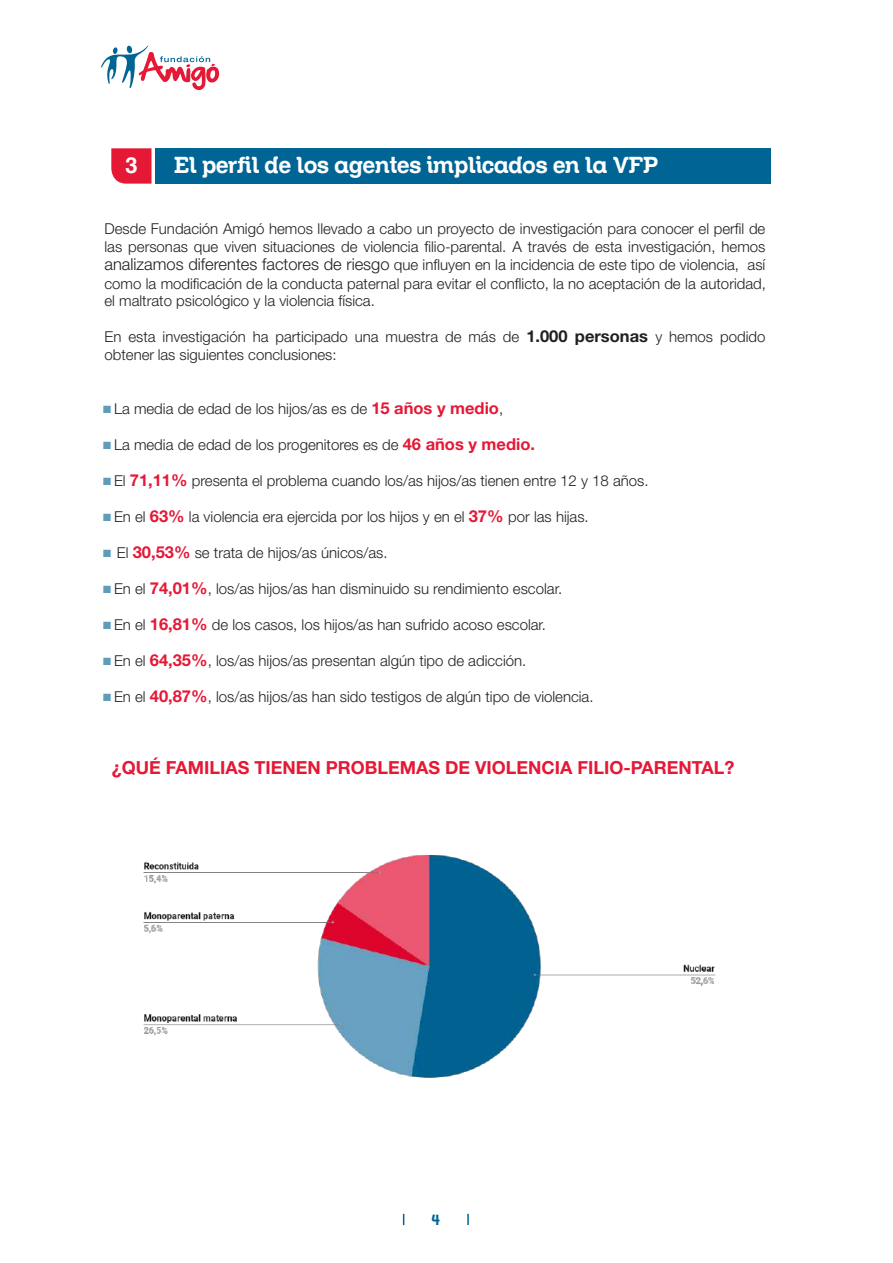
<style>
.page{position:relative;width:893px;height:1263px;background:#fff}
.page>*{position:absolute;margin:0;border:0;box-sizing:border-box;transform-origin:0 0}
.t1{font:22.5px "Zil Semi Slab";color:#fff}
.t2{font:700 18px "Helvetica Neue LT Std";color:#e51836}
.t3{font:300 15px/18px "Helvetica Neue LT Std";color:#231f20;text-align:justify}
.t4{font:15px "Zil Semi Slab";color:#006494}
.s1{font-size:16.5px}
.s2{font-weight:700;font-size:16.5px}
.s3{color:#619dba}
.s4{font-weight:700;font-size:16.5px;color:#e51836}
</style>
<div class="page">
<svg style="left:101px;top:45px;width:118px;height:45px"></svg>
<svg style="left:467px;top:1214px;width:2px;height:11px"></svg>
<div style="left:155px;top:148px;width:615px;height:36px;background:#006494"></div>
<svg style="left:111px;top:148px;width:40px;height:36px"></svg>
<img style="left:143px;top:855px;width:572px;height:223px">
<h1 class="t1" style="left:125px;top:152px;width:13px">3</h1>
<h1 class="t1" style="left:174px;top:151px;width:485px">El perfil de los agentes implicados en la VFP</h1>
<p class="t3" style="left:105px;top:219px;width:663px">Desde Fundación Amigó hemos llevado a cabo un proyecto de investigación para conocer el perfil de las personas que viven situaciones de violencia filio-parental. A través de esta investigación, hemos <span class="s1">analizamos diferentes factores de riesgo</span> que influyen en la incidencia de este tipo de violencia, así como la modificación de la conducta paternal para evitar el conflicto, la no aceptación de la autoridad, el maltrato psicológico y la violencia física.</p>
<p class="t3" style="left:105px;top:327px;width:662px">En esta investigación ha participado una muestra de más de <span class="s2">1.000 personas</span> y hemos podido obtener las siguientes conclusiones:</p>
<p class="t3" style="left:103px;top:399px;width:402px"><span class="s3">■</span> La media de edad de los hijos/as es de <span class="s4">15 años y medio</span>,</p>
<p class="t3" style="left:103px;top:435px;width:433px"><span class="s3">■</span> La media de edad de los progenitores es de <span class="s4">46 años y medio.</span></p>
<p class="t3" style="left:103px;top:471px;width:547px"><span class="s3">■</span> El <span class="s4">71,11%</span> presenta el problema cuando los/as hijos/as tienen entre 12 y 18 años.</p>
<p class="t3" style="left:103px;top:507px;width:487px"><span class="s3">■</span> En el <span class="s4">63%</span> la violencia era ejercida por los hijos y en el <span class="s4">37%</span> por las hijas.</p>
<p class="t3" style="left:103px;top:543px;width:286px"><span class="s3">■</span> El <span class="s4">30,53%</span> se trata de hijos/as únicos/as.</p>
<p class="t3" style="left:103px;top:579px;width:461px"><span class="s3">■</span> En el <span class="s4">74,01%</span>, los/as hijos/as han disminuido su rendimiento escolar.</p>
<p class="t3" style="left:103px;top:615px;width:444px"><span class="s3">■</span> En el <span class="s4">16,81%</span> de los casos, los hijos/as han sufrido acoso escolar.</p>
<p class="t3" style="left:103px;top:651px;width:425px"><span class="s3">■</span> En el <span class="s4">64,35%</span>, los/as hijos/as presentan algún tipo de adicción.</p>
<p class="t3" style="left:103px;top:687px;width:492px"><span class="s3">■</span> En el <span class="s4">40,87%</span>, los/as hijos/as han sido testigos de algún tipo de violencia.</p>
<p class="t2" style="left:112px;top:756px;width:624px">¿QUÉ FAMILIAS TIENEN PROBLEMAS DE VIOLENCIA FILIO-PARENTAL?</p>
<p class="t4" style="left:432px;top:1210px;width:10px">4</p>
</div>
